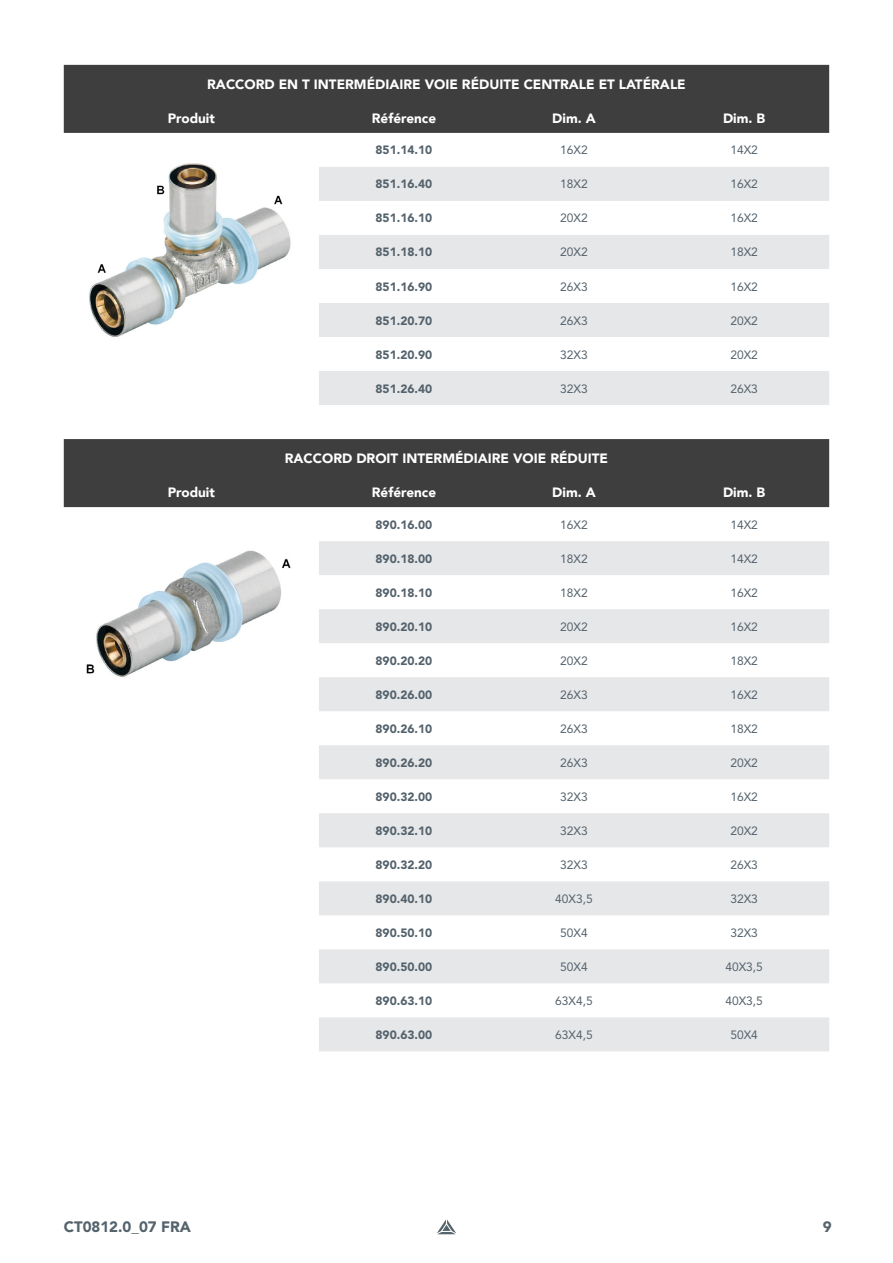
<style>
.page{position:relative;width:893px;height:1263px;background:#fff}
.page>*{position:absolute;margin:0;border:0;box-sizing:border-box;transform-origin:0 0}
.t1{font:900 15px "Avenir LT Pro";color:#54626c}
.t2{font:900 13.5px "Avenir";color:#fff}
.t3{font:900 12px "Avenir LT Pro";color:#54626c}
.t4{font:12px "Avenir LT Pro";color:#54626c}
</style>
<div class="page">
<svg style="left:437px;top:1219px;width:19px;height:15px"></svg>
<div style="left:64px;top:65px;width:765px;height:68px;background:#3e3e3f"></div>
<svg style="left:319px;top:167px;width:510px;height:238px;fill:#e6e7e9"></svg>
<div style="left:64px;top:439px;width:765px;height:68px;background:#3e3e3f"></div>
<svg style="left:319px;top:541px;width:510px;height:510px;fill:#e6e7e9"></svg>
<img style="left:89px;top:163px;width:202px;height:174px">
<img style="left:86px;top:550px;width:205px;height:127px">
<p class="t2" style="left:207px;top:72px;width:480px">RACCORD EN T INTERMÉDIAIRE VOIE RÉDUITE CENTRALE ET LATÉRALE</p>
<p class="t2" style="left:168px;top:106px;width:49px">Produit</p>
<p class="t2" style="left:372px;top:106px;width:66px">Référence</p>
<p class="t2" style="left:552px;top:106px;width:45px">Dim. A</p>
<p class="t2" style="left:723px;top:106px;width:44px">Dim. B</p>
<p class="t3" style="left:376px;top:143px;width:58px">851.14.10</p>
<p class="t4" style="left:560px;top:143px;width:29px">16X2</p>
<p class="t4" style="left:730px;top:143px;width:29px">14X2</p>
<p class="t3" style="left:376px;top:177px;width:58px">851.16.40</p>
<p class="t4" style="left:560px;top:177px;width:29px">18X2</p>
<p class="t4" style="left:730px;top:177px;width:29px">16X2</p>
<p class="t3" style="left:376px;top:211px;width:58px">851.16.10</p>
<p class="t4" style="left:560px;top:211px;width:29px">20X2</p>
<p class="t4" style="left:730px;top:211px;width:29px">16X2</p>
<p class="t3" style="left:376px;top:245px;width:58px">851.18.10</p>
<p class="t4" style="left:560px;top:245px;width:29px">20X2</p>
<p class="t4" style="left:730px;top:245px;width:29px">18X2</p>
<p class="t3" style="left:376px;top:279px;width:58px">851.16.90</p>
<p class="t4" style="left:560px;top:279px;width:29px">26X3</p>
<p class="t4" style="left:730px;top:279px;width:29px">16X2</p>
<p class="t3" style="left:376px;top:313px;width:58px">851.20.70</p>
<p class="t4" style="left:560px;top:313px;width:29px">26X3</p>
<p class="t4" style="left:730px;top:313px;width:29px">20X2</p>
<p class="t3" style="left:376px;top:347px;width:58px">851.20.90</p>
<p class="t4" style="left:560px;top:347px;width:29px">32X3</p>
<p class="t4" style="left:730px;top:347px;width:29px">20X2</p>
<p class="t3" style="left:376px;top:381px;width:58px">851.26.40</p>
<p class="t4" style="left:560px;top:381px;width:29px">32X3</p>
<p class="t4" style="left:730px;top:381px;width:29px">26X3</p>
<p class="t2" style="left:285px;top:447px;width:325px">RACCORD DROIT INTERMÉDIAIRE VOIE RÉDUITE</p>
<p class="t2" style="left:168px;top:481px;width:49px">Produit</p>
<p class="t2" style="left:372px;top:481px;width:66px">Référence</p>
<p class="t2" style="left:552px;top:481px;width:45px">Dim. A</p>
<p class="t2" style="left:723px;top:481px;width:44px">Dim. B</p>
<p class="t3" style="left:376px;top:517px;width:58px">890.16.00</p>
<p class="t4" style="left:560px;top:517px;width:29px">16X2</p>
<p class="t4" style="left:730px;top:517px;width:29px">14X2</p>
<p class="t3" style="left:376px;top:551px;width:58px">890.18.00</p>
<p class="t4" style="left:560px;top:551px;width:29px">18X2</p>
<p class="t4" style="left:730px;top:551px;width:29px">14X2</p>
<p class="t3" style="left:376px;top:585px;width:58px">890.18.10</p>
<p class="t4" style="left:560px;top:585px;width:29px">18X2</p>
<p class="t4" style="left:730px;top:585px;width:29px">16X2</p>
<p class="t3" style="left:376px;top:619px;width:58px">890.20.10</p>
<p class="t4" style="left:560px;top:619px;width:29px">20X2</p>
<p class="t4" style="left:730px;top:619px;width:29px">16X2</p>
<p class="t3" style="left:376px;top:653px;width:58px">890.20.20</p>
<p class="t4" style="left:560px;top:653px;width:29px">20X2</p>
<p class="t4" style="left:730px;top:653px;width:29px">18X2</p>
<p class="t3" style="left:376px;top:687px;width:58px">890.26.00</p>
<p class="t4" style="left:560px;top:687px;width:29px">26X3</p>
<p class="t4" style="left:730px;top:687px;width:29px">16X2</p>
<p class="t3" style="left:376px;top:721px;width:58px">890.26.10</p>
<p class="t4" style="left:560px;top:721px;width:29px">26X3</p>
<p class="t4" style="left:730px;top:721px;width:29px">18X2</p>
<p class="t3" style="left:376px;top:755px;width:58px">890.26.20</p>
<p class="t4" style="left:560px;top:755px;width:29px">26X3</p>
<p class="t4" style="left:730px;top:755px;width:29px">20X2</p>
<p class="t3" style="left:376px;top:789px;width:58px">890.32.00</p>
<p class="t4" style="left:560px;top:789px;width:29px">32X3</p>
<p class="t4" style="left:730px;top:789px;width:29px">16X2</p>
<p class="t3" style="left:376px;top:823px;width:58px">890.32.10</p>
<p class="t4" style="left:560px;top:823px;width:29px">32X3</p>
<p class="t4" style="left:730px;top:823px;width:29px">20X2</p>
<p class="t3" style="left:376px;top:857px;width:58px">890.32.20</p>
<p class="t4" style="left:560px;top:857px;width:29px">32X3</p>
<p class="t4" style="left:730px;top:857px;width:29px">26X3</p>
<p class="t3" style="left:376px;top:891px;width:58px">890.40.10</p>
<p class="t4" style="left:555px;top:891px;width:39px">40X3,5</p>
<p class="t4" style="left:730px;top:891px;width:29px">32X3</p>
<p class="t3" style="left:376px;top:925px;width:58px">890.50.10</p>
<p class="t4" style="left:560px;top:925px;width:29px">50X4</p>
<p class="t4" style="left:730px;top:925px;width:29px">32X3</p>
<p class="t3" style="left:376px;top:959px;width:58px">890.50.00</p>
<p class="t4" style="left:560px;top:959px;width:29px">50X4</p>
<p class="t4" style="left:725px;top:959px;width:39px">40X3,5</p>
<p class="t3" style="left:376px;top:993px;width:58px">890.63.10</p>
<p class="t4" style="left:555px;top:993px;width:39px">63X4,5</p>
<p class="t4" style="left:725px;top:993px;width:39px">40X3,5</p>
<p class="t3" style="left:376px;top:1027px;width:58px">890.63.00</p>
<p class="t4" style="left:555px;top:1027px;width:39px">63X4,5</p>
<p class="t4" style="left:730px;top:1027px;width:29px">50X4</p>
<p class="t1" style="left:64px;top:1218px;width:129px">CT0812.0_07 FRA</p>
<p class="t1" style="left:823px;top:1218px;width:10px">9</p>
</div>
